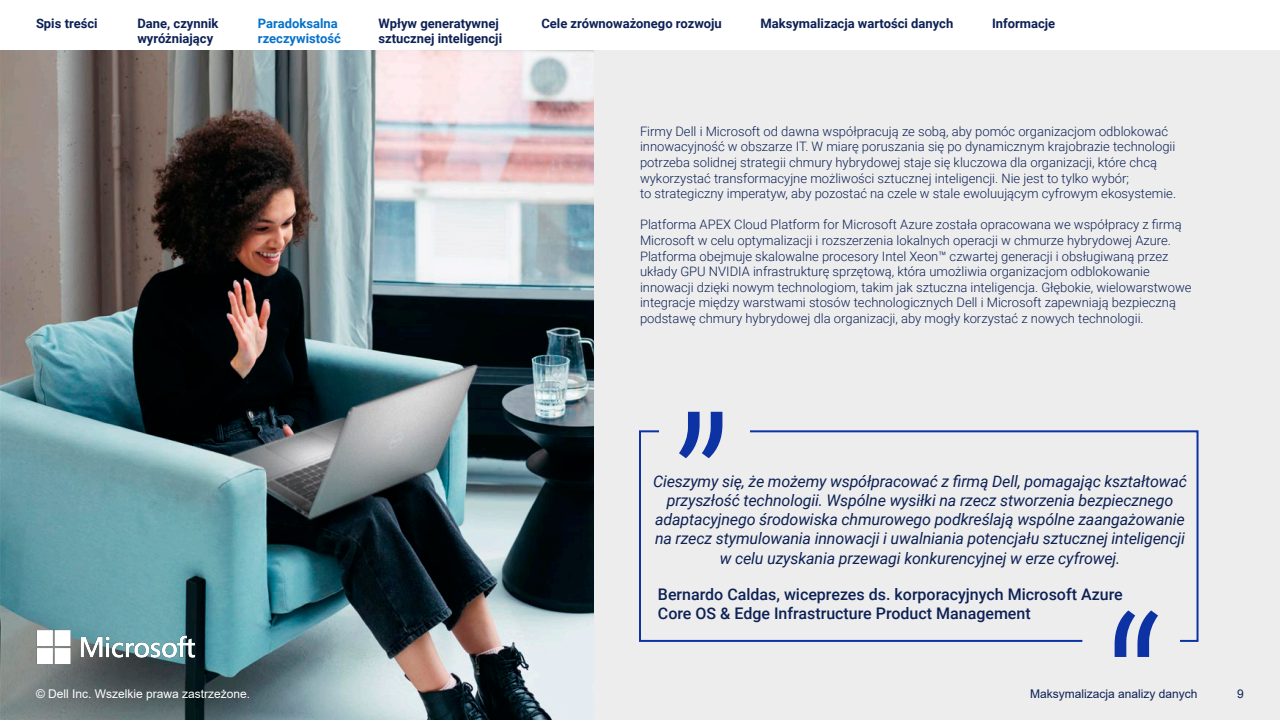
<style>
.page{position:relative;width:1280px;height:720px;background:#fff}
.page>*{position:absolute;margin:0;border:0;box-sizing:border-box;transform-origin:0 0}
.t1{font:300 200px "Roboto";color:#0c32a4}
.t2{font:italic 16px/19.2px "Roboto";letter-spacing:-.01em;color:#0d2155;text-align:center}
.t3{font:500 16px/19.2px "Roboto";color:#0d2155}
.t4{font:300 13px/15.6px "Roboto";color:#0d2155}
.t5{font:700 13px/15.6px "Roboto";color:#0d2155}
.t6{font:700 13px/15.6px "Roboto";color:#0672cb}
.t7{font:12px "Arial";color:#fff}
.t8{font:12px "Arial";color:#0d2155}
</style>
<div class="page">
<div style="left:0;top:50px;width:1280px;height:670px;background:#ededed"></div>
<img style="left:0;top:50px;width:594px;height:670px">
<img style="left:3px;top:597px;width:226px;height:75px">
<svg style="left:1084px;top:430px;width:115px;height:212px"></svg>
<svg style="left:639px;top:430px;width:445px;height:212px"></svg>
<p class="t5" style="left:36px;top:15px;width:63px">Spis treści</p>
<p class="t5" style="left:137px;top:15px;width:83px">Dane, czynnik wyróżniający</p>
<p class="t6" style="left:258px;top:15px;width:84px">Paradoksalna rzeczywistość</p>
<p class="t5" style="left:378px;top:15px;width:125px">Wpływ generatywnej sztucznej inteligencji</p>
<p class="t5" style="left:541px;top:15px;width:182px">Cele zrównoważonego rozwoju</p>
<p class="t5" style="left:760px;top:15px;width:194px">Maksymalizacja wartości danych</p>
<p class="t5" style="left:992px;top:15px;width:65px">Informacje</p>
<p class="t4" style="left:640px;top:123px;width:538px">Firmy Dell i Microsoft od dawna współpracują ze sobą, aby pomóc organizacjom odblokować innowacyjność w obszarze IT. W miarę poruszania się po dynamicznym krajobrazie technologii potrzeba solidnej strategii chmury hybrydowej staje się kluczowa dla organizacji, które chcą wykorzystać transformacyjne możliwości sztucznej inteligencji. Nie jest to tylko wybór;<br>to strategiczny imperatyw, aby pozostać na czele w stale ewoluującym cyfrowym ekosystemie.</p>
<p class="t4" style="left:640px;top:217px;width:553px">Platforma APEX Cloud Platform for Microsoft Azure została opracowana we współpracy z firmą Microsoft w celu optymalizacji i rozszerzenia lokalnych operacji w chmurze hybrydowej Azure.<br>Platforma obejmuje skalowalne procesory Intel Xeon™ czwartej generacji i obsługiwaną przez układy GPU NVIDIA infrastrukturę sprzętową, która umożliwia organizacjom odblokowanie innowacji dzięki nowym technologiom, takim jak sztuczna inteligencja. Głębokie, wielowarstwowe integracje między warstwami stosów technologicznych Dell i Microsoft zapewniają bezpieczną podstawę chmury hybrydowej dla organizacji, aby mogły korzystać z nowych technologii.</p>
<p class="t1" style="left:675px;top:224px;width:59px">„</p>
<p class="t2" style="left:653px;top:471px;width:536px">Cieszymy się, że możemy współpracować z firmą Dell, pomagając kształtować przyszłość technologii. Wspólne wysiłki na rzecz stworzenia bezpiecznego adaptacyjnego środowiska chmurowego podkreślają wspólne zaangażowanie na rzecz stymulowania innowacji i uwalniania potencjału sztucznej inteligencji w celu uzyskania przewagi konkurencyjnej w erze cyfrowej.</p>
<p class="t3" style="left:658px;top:584px;width:466px">Bernardo Caldas, wiceprezes ds. korporacyjnych Microsoft Azure<br>Core OS &amp; Edge Infrastructure Product Management</p>
<p class="t1" style="left:1162px;top:845px;width:59px;rotate:-180deg">„</p>
<p class="t7" style="left:36px;top:685px;width:216px">© Dell Inc. Wszelkie prawa zastrzeżone.</p>
<p class="t8" style="left:1030px;top:685px;width:169px">Maksymalizacja analizy danych</p>
<p class="t8" style="left:1237px;top:685px;width:8px">9</p>
</div>
